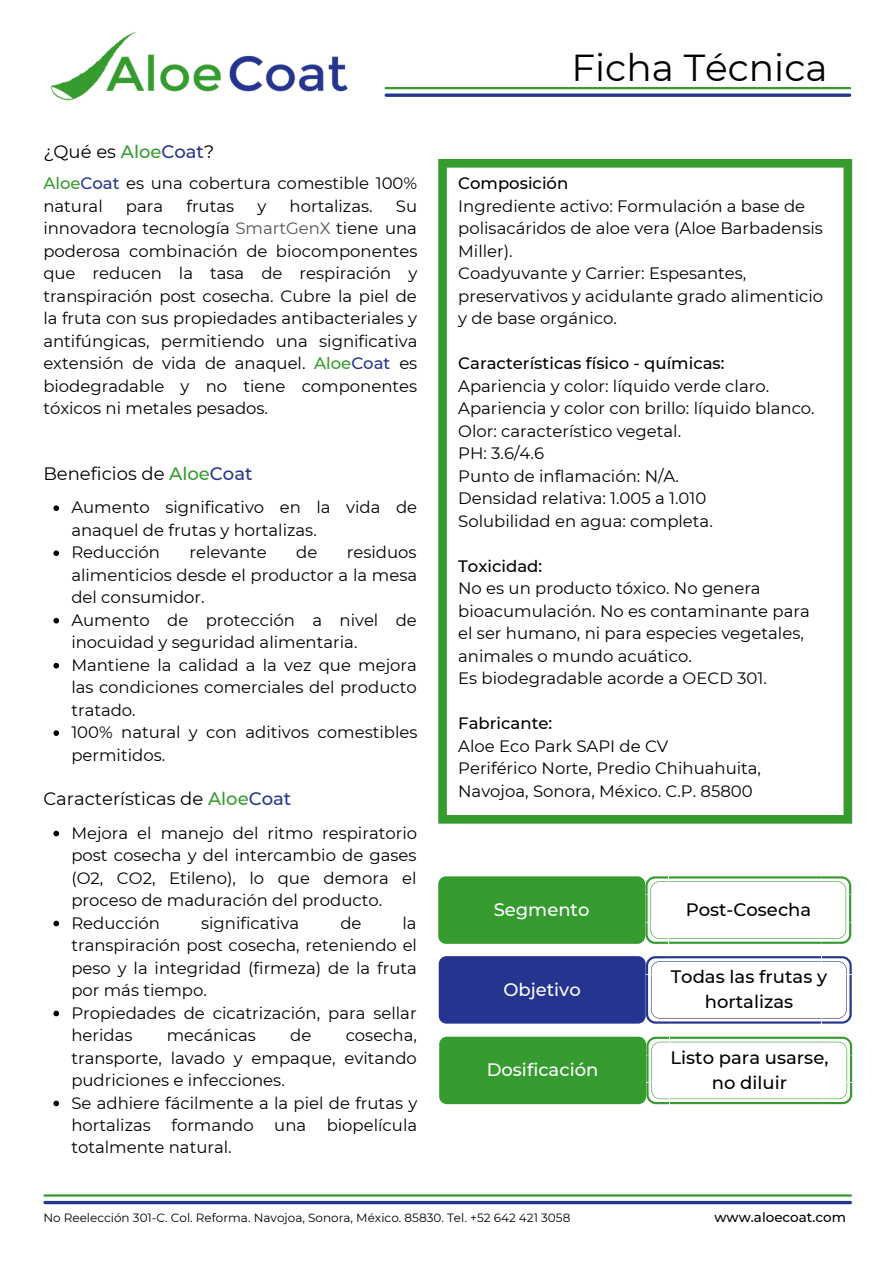
<style>
.page{position:relative;width:893px;height:1264px;background:#fff}
.page>*{position:absolute;margin:0;border:0;box-sizing:border-box;transform-origin:0 0}
.t1{font:37.5px "Montserrat";color:#000}
.t2{font:500 18px/24.8px "Montserrat";color:#000;text-align:center}
.t3{font:18px "Montserrat";color:#000}
.t4{font:500 18px "Montserrat";color:#fff}
.t5{font:16.5px/22.5px "Montserrat";color:#000}
.t6{font:500 16.5px "Montserrat";color:#000}
.t7{font:500 13.5px "Montserrat";color:#000}
.t8{font:12px "Montserrat";color:#000}
.s1{font-weight:500;color:#369c2f}
.s2{font-weight:500;color:#25358f}
.s3{color:#545454}
</style>
<div class="page">
<hr style="left:385px;top:87px;width:465px;height:2px;background:#369c2f">
<svg style="left:386px;top:93px;width:463px;height:4px;background:#4654a0"></svg>
<svg style="left:438px;top:159px;width:414px;height:664px"></svg>
<svg style="left:645px;top:876px;width:206px;height:67px"></svg>
<div style="left:438px;top:876px;width:207px;height:67px;background:#369c2f;border-radius:8px"></div>
<svg style="left:645px;top:956px;width:206px;height:67px"></svg>
<div style="left:438px;top:956px;width:207px;height:67px;background:#25358f;border-radius:8px"></div>
<svg style="left:646px;top:1036px;width:206px;height:68px"></svg>
<div style="left:439px;top:1036px;width:207px;height:68px;background:#369c2f;border-radius:8px"></div>
<hr style="left:44px;top:1194px;width:806px;height:2px;background:#369c2f">
<svg style="left:45px;top:1200px;width:805px;height:4px;background:#5561a7"></svg>
<img style="left:50px;top:32px;width:298px;height:69px">
<svg style="left:53px;top:505px;width:6px;height:6px"></svg>
<svg style="left:53px;top:550px;width:6px;height:6px"></svg>
<svg style="left:53px;top:618px;width:6px;height:5px"></svg>
<svg style="left:53px;top:663px;width:6px;height:5px"></svg>
<svg style="left:53px;top:730px;width:6px;height:6px"></svg>
<svg style="left:53px;top:830px;width:6px;height:6px"></svg>
<svg style="left:53px;top:920px;width:6px;height:6px"></svg>
<svg style="left:53px;top:1010px;width:6px;height:6px"></svg>
<svg style="left:53px;top:1100px;width:6px;height:6px"></svg>
<p class="t3" style="left:43px;top:141px;width:172px">¿Qué es <span class="s1">Aloe</span><span class="s2">Coat</span>?</p>
<p class="t5" style="left:43px;top:172px;width:375px"><span class="s1">Aloe</span><span class="s2">Coat</span> es una cobertura comestible 100% natural</p>
<p class="t5" style="left:126px;top:195px;width:39px">para</p>
<p class="t5" style="left:186px;top:195px;width:49px">frutas</p>
<p class="t5" style="left:257px;top:195px;width:10px">y</p>
<p class="t5" style="left:289px;top:195px;width:85px">hortalizas.</p>
<p class="t5" style="left:43px;top:195px;width:375px;text-align:justify;text-indent:352px">Su innovadora tecnología <span class="s3">SmartGenX</span> tiene una poderosa combinación de biocomponentes que reducen la tasa de respiración y transpiración post cosecha. Cubre la piel de la fruta con sus propiedades antibacteriales y antifúngicas, permitiendo una significativa extensión de vida de anaquel. <span class="s1">Aloe</span><span class="s2">Coat</span> es biodegradable y no tiene componentes tóxicos ni metales pesados.</p>
<p class="t3" style="left:43px;top:462px;width:211px">Beneficios de <span class="s1">Aloe</span><span class="s2">Coat</span></p>
<p class="t5" style="left:71px;top:496px;width:347px">Aumento significativo en la vida de anaquel de frutas y hortalizas.<br>Reducción</p>
<p class="t5" style="left:71px;top:541px;width:347px;text-indent:275px">residuos alimenticios desde el productor a la mesa del consumidor.<br>Aumento de protección a nivel de inocuidad y seguridad alimentaria.<br>Mantiene la calidad a la vez que mejora las condiciones comerciales del producto tratado.<br>100% natural y con aditivos comestibles permitidos.</p>
<p class="t5" style="left:189px;top:541px;width:79px">relevante</p>
<p class="t5" style="left:296px;top:541px;width:23px">de</p>
<p class="t3" style="left:43px;top:787px;width:249px">Características de <span class="s1">Aloe</span><span class="s2">Coat</span></p>
<p class="t5" style="left:71px;top:821px;width:347px">Mejora el manejo del ritmo respiratorio post cosecha y del intercambio de gases (O2, CO2, Etileno), lo que demora el proceso de maduración del producto.<br>Reducción</p>
<p class="t5" style="left:201px;top:911px;width:100px">significativa</p>
<p class="t5" style="left:340px;top:911px;width:23px">de</p>
<p class="t5" style="left:71px;top:911px;width:347px;text-indent:331px">la transpiración post cosecha, reteniendo el peso y la integridad (firmeza) de la fruta por más tiempo.<br>Propiedades de cicatrización, para sellar heridas</p>
<p class="t5" style="left:71px;top:1023px;width:347px;text-indent:274px">cosecha, transporte, lavado y empaque, evitando pudriciones e infecciones.<br>Se adhiere fácilmente a la piel de frutas y hortalizas formando una biopelícula totalmente natural.</p>
<p class="t5" style="left:167px;top:1023px;width:91px">mecánicas</p>
<p class="t5" style="left:290px;top:1023px;width:23px">de</p>
<h1 class="t1" style="left:571px;top:44px;width:258px">Ficha Técnica</h1>
<p class="t6" style="left:458px;top:173px;width:112px">Composición</p>
<p class="t5" style="left:458px;top:195px;width:366px">Ingrediente activo: Formulación a base de polisacáridos de aloe vera (Aloe Barbadensis Miller).<br>Coadyuvante y Carrier: Espesantes, preservativos y acidulante grado alimenticio y de base orgánico.</p>
<p class="t6" style="left:458px;top:353px;width:268px">Características físico - químicas:</p>
<p class="t5" style="left:458px;top:374px;width:358px">Apariencia y color: líquido verde claro.<br>Apariencia y color con brillo: líquido blanco.<br>Olor: característico vegetal.<br>PH: 3.6/4.6<br>Punto de inflamación: N/A.<br>Densidad relativa: 1.005 a 1.010<br>Solubilidad en agua: completa.</p>
<p class="t6" style="left:458px;top:555px;width:85px">Toxicidad:</p>
<p class="t5" style="left:458px;top:577px;width:353px">No es un producto tóxico. No genera bioacumulación. No es contaminante para el ser humano, ni para especies vegetales, animales o mundo acuático.<br>Es biodegradable acorde a OECD 301.</p>
<p class="t6" style="left:458px;top:713px;width:96px">Fabricante:</p>
<p class="t5" style="left:458px;top:734px;width:304px">Aloe Eco Park SAPI de CV<br>Periférico Norte, Predio Chihuahuita,<br>Navojoa, Sonora, México. C.P. 85800</p>
<p class="t4" style="left:493px;top:898px;width:97px">Segmento</p>
<p class="t2" style="left:685px;top:897px;width:127px">Post-Cosecha</p>
<p class="t4" style="left:503px;top:978px;width:79px">Objetivo</p>
<p class="t4" style="left:486px;top:1058px;width:113px">Dosificación</p>
<p class="t2" style="left:670px;top:964px;width:158px">Todas las frutas y hortalizas</p>
<p class="t2" style="left:670px;top:1045px;width:159px">Listo para usarse, no diluir</p>
<p class="t8" style="left:43px;top:1210px;width:528px">No Reelección 301-C. Col. Reforma. Navojoa, Sonora, México. 85830. Tel. +52 642 421 3058</p>
<p class="t7" style="left:714px;top:1208px;width:133px">www.aloecoat.com</p>
</div>
